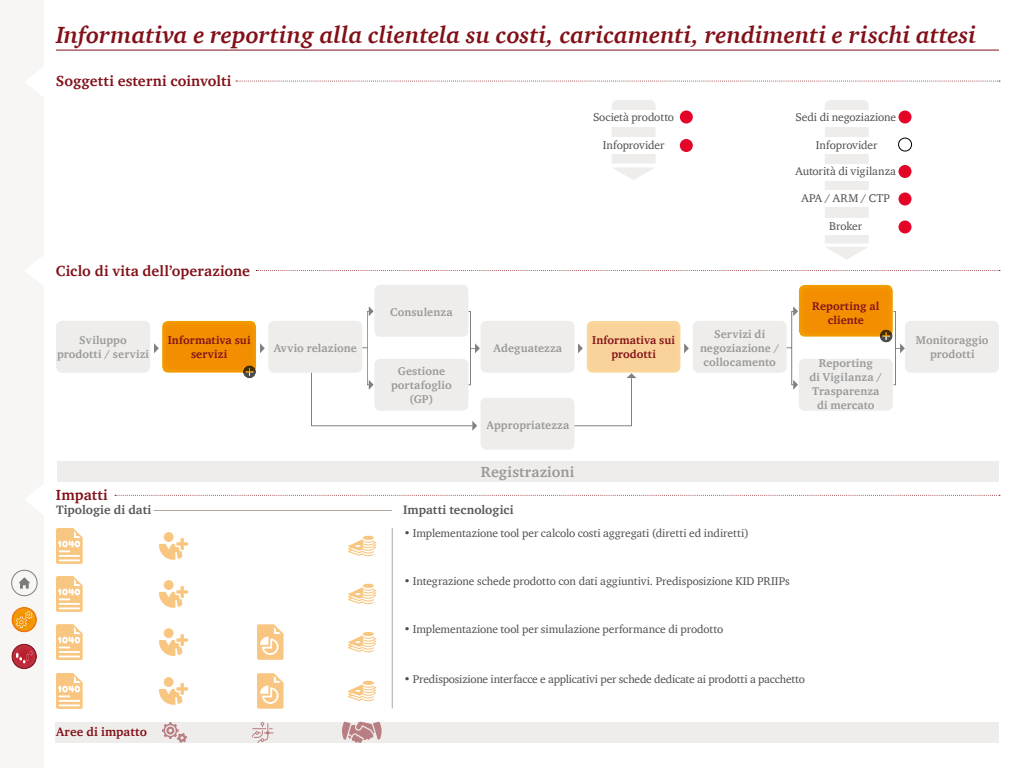
<style>
.page{position:relative;width:1024px;height:768px;background:#fff}
.page>*{position:absolute;margin:0;border:0;box-sizing:border-box;transform-origin:0 0}
.t1{font:italic 700 24px "ITC Charter Com";letter-spacing:.005em;color:#821018}
.t2{font:700 15px "ITC Charter Com";letter-spacing:.01em;color:#821018}
.t3{font:700 15px "ITC Charter Com";letter-spacing:.01em;color:#999}
.t4{font:700 12.5px "ITC Charter Com";letter-spacing:.005em;color:#575756}
.t5{font:700 12.5px "ITC Charter Com";letter-spacing:.01em;color:#821018}
.t6{font:11.5px "ITC Charter Com";letter-spacing:-.01em;color:#4d4d4d}
.t7{font:700 11.5px/13.8px "ITC Charter Com";letter-spacing:.01em;color:#999;text-align:center}
.t8{font:700 11.5px/13.8px "ITC Charter Com";letter-spacing:.015em;color:#821018;text-align:center}
.t9{font:11.5px "ITC Charter Com";letter-spacing:.025em;color:#4d4d4d}
</style>
<div class="page">
<div style="left:0;top:0;width:44px;height:768px;background:#f7f6f5"></div>
<div style="left:11px;top:570px;width:26px;height:26px;border:1px solid #000;border-radius:50%"></div>
<svg style="left:19px;top:577px;width:11px;height:12px"></svg>
<div style="left:7px;top:603px;width:34px;height:30px;background:#fff;opacity:.75"></div>
<div style="left:9px;top:605px;width:31px;height:26px;background:#fff;opacity:.75"></div>
<svg style="left:16px;top:611px;width:16px;height:17px"></svg>
<div style="left:7px;top:640px;width:34px;height:30px;background:#fff;opacity:.75"></div>
<div style="left:8px;top:642px;width:31px;height:26px;background:#fff;opacity:.75"></div>
<svg style="left:16px;top:650px;width:16px;height:15px"></svg>
<div style="left:57px;top:461px;width:942px;height:21px;background:#efedeb"></div>
<hr style="left:56px;top:50px;width:943px;height:1px;background:#821018">
<svg style="left:369px;top:306px;width:5px;height:10px"></svg>
<svg style="left:793px;top:380px;width:5px;height:10px"></svg>
<svg style="left:578px;top:343px;width:4px;height:10px"></svg>
<svg style="left:685px;top:344px;width:4px;height:8px"></svg>
<svg style="left:261px;top:344px;width:4px;height:8px"></svg>
<svg style="left:154px;top:343px;width:4px;height:10px"></svg>
<div style="left:56px;top:321px;width:94px;height:52px;background:#efedeb;border-radius:6px"></div>
<div style="left:158px;top:317px;width:103px;height:59px;background:#fff;opacity:.75"></div>
<div style="left:268px;top:321px;width:94px;height:52px;background:#efedeb;border-radius:6px"></div>
<div style="left:374px;top:285px;width:94px;height:52px;background:#efedeb;border-radius:6px"></div>
<div style="left:794px;top:281px;width:104px;height:59px;background:#fff;opacity:.75"></div>
<div style="left:480px;top:321px;width:95px;height:52px;background:#efedeb;border-radius:6px"></div>
<div style="left:582px;top:317px;width:103px;height:56px;background:#fff;opacity:.75"></div>
<div style="left:693px;top:321px;width:94px;height:52px;background:#efedeb;border-radius:6px"></div>
<div style="left:905px;top:321px;width:94px;height:52px;background:#efedeb;border-radius:6px"></div>
<div style="left:374px;top:359px;width:94px;height:52px;background:#efedeb;border-radius:6px"></div>
<div style="left:799px;top:359px;width:94px;height:52px;background:#efedeb;border-radius:6px"></div>
<div style="left:480px;top:398px;width:95px;height:52px;background:#efedeb;border-radius:6px"></div>
<svg style="left:471px;top:343px;width:9px;height:10px"></svg>
<svg style="left:311px;top:373px;width:166px;height:58px"></svg>
<svg style="left:574px;top:373px;width:62px;height:53px"></svg>
<hr style="left:154px;top:510px;width:238px;height:1px;background:#b0a69d">
<div style="left:55px;top:722px;width:944px;height:21px;background:#efedeb"></div>
<svg style="left:825px;top:100px;width:44px;height:159px"></svg>
<svg style="left:612px;top:100px;width:44px;height:80px"></svg>
<div style="left:800px;top:110px;width:94px;height:17px;background:#fff"></div>
<div style="left:587px;top:110px;width:94px;height:17px;background:#fff"></div>
<div style="left:800px;top:137px;width:94px;height:17px;background:#fff"></div>
<div style="left:587px;top:137px;width:94px;height:17px;background:#fff"></div>
<div style="left:800px;top:164px;width:94px;height:17px;background:#fff"></div>
<div style="left:800px;top:190px;width:94px;height:18px;background:#fff"></div>
<div style="left:800px;top:218px;width:94px;height:17px;background:#fff"></div>
<div style="left:680px;top:110px;width:13px;height:14px;background:#e40428;border-radius:50%"></div>
<div style="left:899px;top:110px;width:13px;height:14px;background:#e40428;border-radius:50%"></div>
<div style="left:899px;top:165px;width:13px;height:13px;background:#e40428;border-radius:50%"></div>
<div style="left:899px;top:192px;width:13px;height:14px;background:#e40428;border-radius:50%"></div>
<div style="left:899px;top:220px;width:13px;height:14px;background:#e40428;border-radius:50%"></div>
<div style="left:680px;top:139px;width:13px;height:13px;background:#e40428;border-radius:50%"></div>
<div style="left:899px;top:138px;width:13px;height:13px;border:1px solid #000;border-radius:50%"></div>
<svg style="left:56px;top:576px;width:27px;height:36px"></svg>
<svg style="left:56px;top:528px;width:27px;height:36px"></svg>
<svg style="left:56px;top:673px;width:27px;height:36px"></svg>
<svg style="left:56px;top:624px;width:27px;height:36px"></svg>
<svg style="left:159px;top:580px;width:29px;height:28px"></svg>
<svg style="left:159px;top:532px;width:29px;height:28px"></svg>
<svg style="left:159px;top:677px;width:29px;height:28px"></svg>
<svg style="left:159px;top:628px;width:29px;height:28px"></svg>
<svg style="left:348px;top:584px;width:28px;height:20px"></svg>
<svg style="left:348px;top:536px;width:28px;height:20px"></svg>
<svg style="left:348px;top:681px;width:28px;height:20px"></svg>
<svg style="left:348px;top:632px;width:28px;height:20px"></svg>
<svg style="left:257px;top:673px;width:27px;height:36px"></svg>
<svg style="left:257px;top:624px;width:27px;height:36px"></svg>
<hr style="left:392px;top:528px;width:1px;height:180px;background:#b0a69d">
<svg style="left:252px;top:722px;width:21px;height:21px"></svg>
<svg style="left:162px;top:722px;width:25px;height:21px"></svg>
<svg style="left:342px;top:721px;width:40px;height:22px"></svg>
<svg style="left:236px;top:81px;width:764px;height:1px"></svg>
<svg style="left:115px;top:495px;width:885px;height:1px"></svg>
<svg style="left:256px;top:270px;width:744px;height:1px"></svg>
<svg style="left:895px;top:330px;width:10px;height:23px"></svg>
<div style="left:875px;top:326px;width:22px;height:17px;background:#fff;opacity:.75"></div>
<div style="left:238px;top:362px;width:22px;height:16px;background:#fff;opacity:.75"></div>
<h1 class="t1" style="left:56px;top:20px;width:922px">Informativa e reporting alla clientela su costi, caricamenti, rendimenti e rischi attesi</h1>
<h2 class="t2" style="left:56px;top:71px;width:177px">Soggetti esterni coinvolti</h2>
<h2 class="t2" style="left:56px;top:262px;width:196px">Ciclo di vita dell’operazione</h2>
<p class="t6" style="left:593px;top:110px;width:83px">Società prodotto</p>
<p class="t6" style="left:603px;top:138px;width:63px">Infoprovider</p>
<p class="t6" style="left:816px;top:138px;width:63px">Infoprovider</p>
<p class="t6" style="left:796px;top:164px;width:102px">Autorità di vigilanza</p>
<p class="t9" style="left:802px;top:191px;width:90px">APA / ARM / CTP</p>
<p class="t6" style="left:829px;top:219px;width:34px">Broker</p>
<p class="t6" style="left:796px;top:110px;width:102px">Sedi di negoziazione</p>
<p class="t7" style="left:390px;top:305px;width:64px">Consulenza</p>
<p class="t8" style="left:812px;top:299px;width:69px">Reporting al cliente</p>
<p class="t7" style="left:700px;top:327px;width:81px">Servizi di negoziazione / collocamento</p>
<p class="t7" style="left:57px;top:333px;width:94px">Sviluppo prodotti / servizi</p>
<p class="t8" style="left:168px;top:333px;width:84px">Informativa sui servizi</p>
<p class="t8" style="left:592px;top:333px;width:84px">Informativa sui prodotti</p>
<p class="t7" style="left:916px;top:333px;width:74px">Monitoraggio prodotti</p>
<p class="t7" style="left:274px;top:341px;width:85px">Avvio relazione</p>
<p class="t7" style="left:494px;top:341px;width:70px">Adeguatezza</p>
<p class="t7" style="left:391px;top:364px;width:62px">Gestione portafoglio (GP)</p>
<p class="t7" style="left:809px;top:356px;width:74px">Reporting<br>di Vigilanza /<br>Trasparenza di mercato</p>
<p class="t7" style="left:487px;top:418px;width:84px">Appropriatezza</p>
<h2 class="t3" style="left:481px;top:462px;width:95px">Registrazioni</h2>
<h2 class="t2" style="left:56px;top:486px;width:53px">Impatti</h2>
<p class="t4" style="left:56px;top:502px;width:97px">Tipologie di dati</p>
<p class="t4" style="left:403px;top:502px;width:112px">Impatti tecnologici</p>
<p class="t5" style="left:56px;top:724px;width:93px">Aree di impatto</p>
<p class="t6" style="left:404px;top:526px;width:347px">• Implementazione tool per calcolo costi aggregati (diretti ed indiretti)</p>
<p class="t6" style="left:404px;top:574px;width:387px">• Integrazione schede prodotto con dati aggiuntivi. Predisposizione KID PRIIPs</p>
<p class="t6" style="left:404px;top:622px;width:321px">• Implementazione tool per simulazione performance di prodotto</p>
<p class="t6" style="left:404px;top:672px;width:403px">• Predisposizione interfacce e applicativi per schede dedicate ai prodotti a pacchetto</p>
</div>
